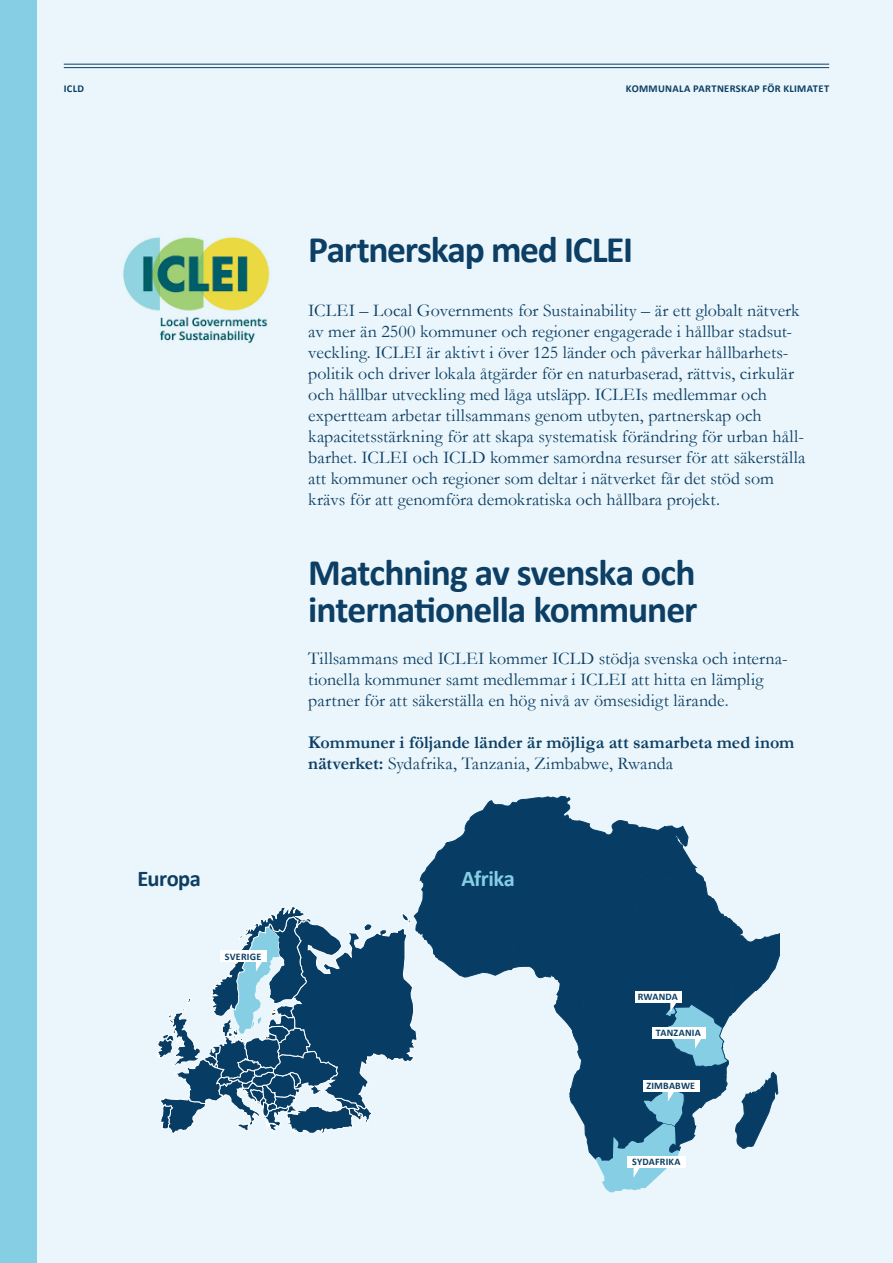
<style>
.page{position:relative;width:893px;height:1263px;background:#eaf6fb}
.page>*{position:absolute;margin:0;border:0;box-sizing:border-box;transform-origin:0 0}
.t1{font:700 37.5px/37.5px "Calibri";letter-spacing:-.03em;color:#0d3e64}
.t2{font:700 22.5px "Calibri";letter-spacing:-.025em;color:#0d3e64}
.t3{font:700 22.5px "Calibri";letter-spacing:-.025em;color:#85cee4}
.t4{font:18px/21px "Garamond";color:#0d3e64}
.t5{font:700 18px/21px "Garamond";letter-spacing:-.005em;color:#0d3e64}
.t6{font:700 10.5px "Calibri";letter-spacing:.03em;color:#0d3e64}
.t7{font:700 10.05px "Calibri";letter-spacing:.02em;color:#0d3e64}
.t8{font:700 9.9px "Calibri";letter-spacing:.06em;color:#073d65}
.s1{font-weight:400}
</style>
<div class="page">
<hr style="left:64px;top:67px;width:765px;height:1px;background:#0d3e64">
<hr style="left:64px;top:64px;width:765px;height:1px;background:#0d3e64">
<div style="left:0;top:0;width:36px;height:1263px;background:#85cee4"></div>
<img style="left:123px;top:237px;width:147px;height:107px">
<svg style="left:157px;top:795px;width:622px;height:397px"></svg>
<div style="left:223px;top:952px;width:42px;height:8px;background:#fff"></div>
<div style="left:637px;top:992px;width:43px;height:8px;background:#fff"></div>
<div style="left:653px;top:1028px;width:52px;height:9px;background:#fff"></div>
<div style="left:645px;top:1081px;width:53px;height:10px;background:#fff"></div>
<div style="left:630px;top:1157px;width:53px;height:10px;background:#fff"></div>
<p class="t6" style="left:64px;top:81px;width:22px">ICLD</p>
<p class="t6" style="left:626px;top:81px;width:205px">KOMMUNALA PARTNERSKAP FÖR KLIMATET</p>
<h1 class="t1" style="left:308px;top:231px;width:326px">Partnerskap med ICLEI</h1>
<p class="t4" style="left:308px;top:300px;width:499px">ICLEI – Local Governments for Sustainability – är ett globalt nätverk av mer än 2500 kommuner och regioner engagerade i hållbar stadsut&shy;veckling. ICLEI är aktivt i över 125 länder och påverkar hållbarhets&shy;politik och driver lokala åtgärder för en naturbaserad, rättvis, cirkulär och hållbar utveckling med låga utsläpp. ICLEIs medlemmar och expertteam arbetar tillsammans genom utbyten, partnerskap och kapacitetsstärkning för att skapa systematisk förändring för urban håll&shy;barhet. ICLEI och ICLD kommer samordna resurser för att säkerställa att kommuner och regioner som deltar i nätverket får det stöd som krävs för att genomföra demokratiska och hållbara projekt.</p>
<h1 class="t1" style="left:308px;top:553px;width:391px">Matchning av svenska och internationella kommuner</h1>
<p class="t4" style="left:308px;top:648px;width:481px">Tillsammans med ICLEI kommer ICLD stödja svenska och interna&shy;tionella kommuner samt medlemmar i ICLEI att hitta en lämplig partner för att säkerställa en hög nivå av ömsesidigt lärande.</p>
<p class="t5" style="left:308px;top:732px;width:488px">Kommuner i följande länder är möjliga att samarbeta med inom nätverket: <span class="s1">Sydafrika, Tanzania, Zimbabwe, Rwanda</span></p>
<p class="t2" style="left:137px;top:863px;width:65px">Europa</p>
<p class="t3" style="left:461px;top:863px;width:55px">Afrika</p>
<p class="t8" style="left:224px;top:950px;width:40px">SWEDEN</p>
<p class="t7" style="left:225px;top:949px;width:38px">SVERIGE</p>
<p class="t8" style="left:638px;top:990px;width:43px">RWANDA</p>
<p class="t7" style="left:638px;top:990px;width:42px">RWANDA</p>
<p class="t7" style="left:656px;top:1026px;width:47px">TANZANIA</p>
<p class="t8" style="left:656px;top:1027px;width:49px">TANZANIA</p>
<p class="t8" style="left:646px;top:1079px;width:51px">ZIMBABWE</p>
<p class="t7" style="left:646px;top:1079px;width:50px">ZIMBABWE</p>
<p class="t8" style="left:631px;top:1156px;width:53px">SYDAFRIKA</p>
<p class="t7" style="left:632px;top:1155px;width:50px">SYDAFRIKA</p>
</div>
